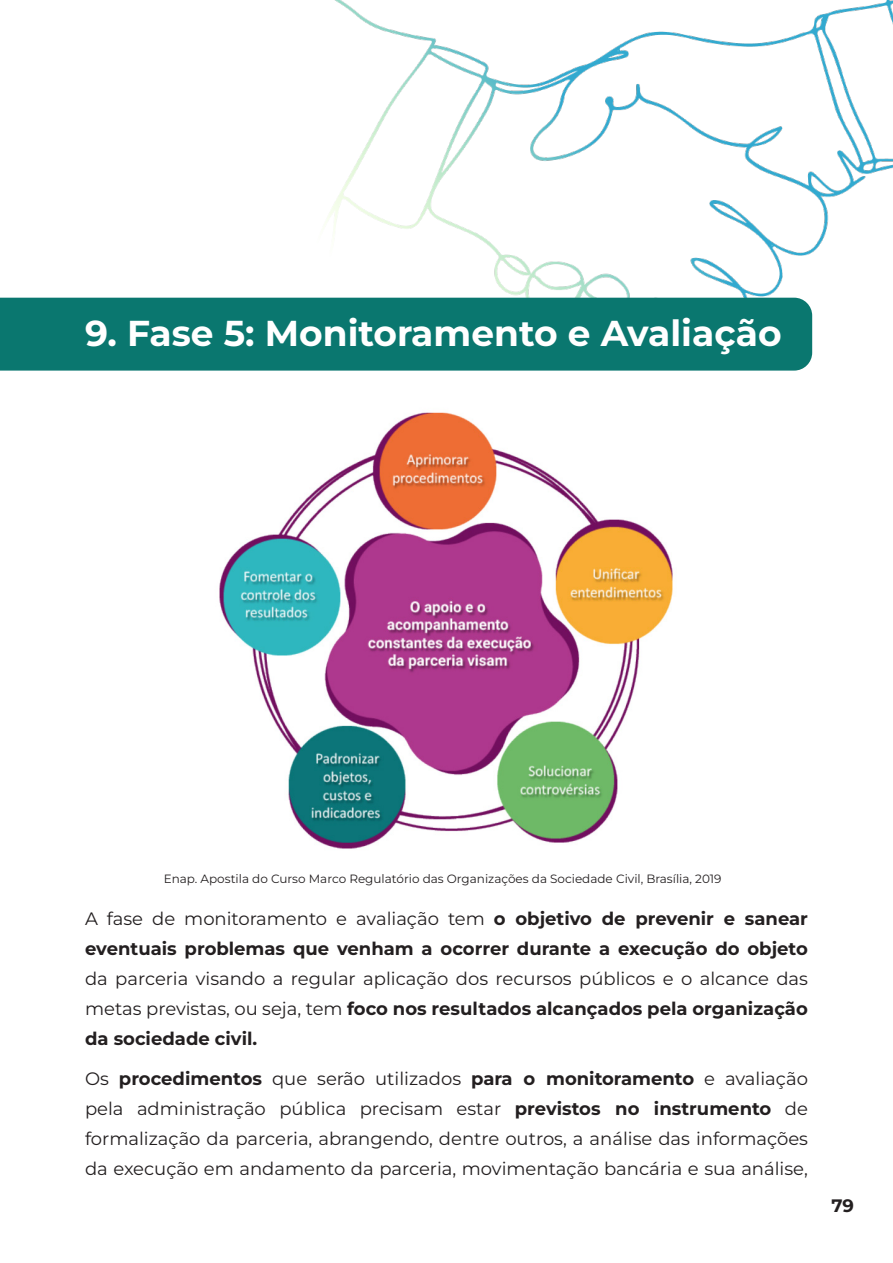
<style>
.page{position:relative;width:893px;height:1263px;background:#fff}
.page>*{position:absolute;margin:0;border:0;box-sizing:border-box;transform-origin:0 0}
.titulo{font:700 36px "Montserrat";color:#fff}
.texto{font:700 18px/30px "Montserrat";color:#231f20;text-align:justify}
.texto-2{font:18px/30px "Montserrat";color:#231f20;text-align:justify}
.nota_rodape{font:12px "Montserrat";color:#231f20}
.s1{font-weight:400}
.s2{font-weight:700}
</style>
<div class="page">
<img style="left:142px;top:0;width:751px;height:353px">
<div style="left:0;top:298px;width:812px;height:73px;background:#0a776f"></div>
<img style="left:219px;top:412px;width:454px;height:437px">
<p class="titulo" style="left:85px;top:307px;width:698px">9. Fase 5: Monitoramento e Avaliação</p>
<p class="nota_rodape" style="left:164px;top:871px;width:559px">Enap. Apostila do Curso Marco Regulatório das Organizações da Sociedade Civil, Brasília, 2019</p>
<p class="texto" style="left:85px;top:903px;width:724px"><span class="s1">A fase de monitoramento e avaliação tem</span> o objetivo de prevenir e sanear eventuais problemas que venham a ocorrer durante a execução do objeto <span class="s1">da parceria visando a regular aplicação dos recursos públicos e o alcance das metas previstas, ou seja, tem</span> foco nos resultados alcançados pela organização da sociedade civil.</p>
<p class="texto-2" style="left:85px;top:1063px;width:724px">Os <span class="s2">procedimentos</span> que serão utilizados <span class="s2">para o monitoramento</span> e avaliação pela administração pública precisam estar <span class="s2">previstos no instrumento</span> de formalização da parceria, abrangendo, dentre outros, a análise das informações da execução em andamento da parceria, movimentação bancária e sua análise,</p>
<p class="texto" style="left:831px;top:1190px;width:24px">79</p>
</div>
